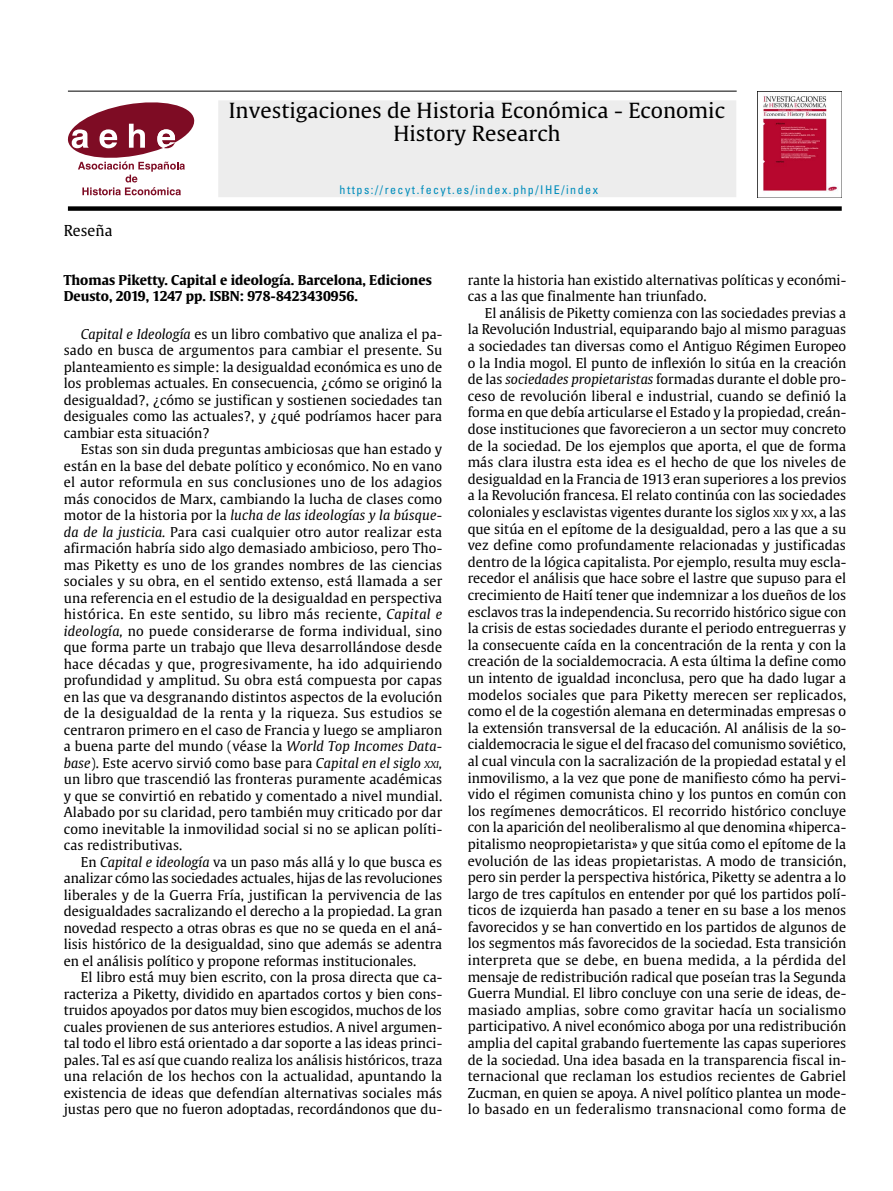
<style>
.page{position:relative;width:893px;height:1191px;background:#fff}
.page>*{position:absolute;margin:0;border:0;box-sizing:border-box;transform-origin:0 0}
.t1{font:20.7px/23.7px "Gulliver RM";color:#000;text-align:center}
.t2{font:15px "Gulliver";color:#000}
.Texto_general{font:13.5px/16.6px "Gulliver";color:#000;text-align:justify}
.Titular{font:700 13.5px/16.5px "Gulliver";color:#000}
.t3{font:condensed 12px "Univers";letter-spacing:.125em;color:#008dbc}
.s1{font-style:italic}
.s2{font-style:italic;font-size:9.45px}
.s3{font-size:9.45px}
.s4{font-style:inherit}
</style>
<div class="page">
<hr style="left:68px;top:91px;width:669px;height:1px;background:#000">
<div style="left:218px;top:100px;width:518px;height:97px;background:#ededed"></div>
<svg style="left:68px;top:102px;width:126px;height:93px"></svg>
<img style="left:758px;top:91px;width:84px;height:106px">
<div style="left:68px;top:206px;width:774px;height:5px;background:#000"></div>
<h1 class="t1" style="left:229px;top:98px;width:498px">Investigaciones de Historia Económica - Economic<br>History Research</h1>
<p class="t2" style="left:64px;top:221px;width:50px">Reseña</p>
<p class="t3" style="left:340px;top:182px;width:260px">https://recyt.fecyt.es/index.php/IHE/index</p>
<p class="Titular" style="left:64px;top:271px;width:370px">Thomas Piketty. Capital e ideología. Barcelona, Ediciones<br>Deusto, 2019, 1247 pp. ISBN: 978-8423430956.</p>
<p class="Texto_general" style="left:64px;top:325px;width:380px;text-indent:17px"><span class="s1">Capital e Ideología</span> es un libro combativo que analiza el pa&shy;sado en busca de argumentos para cambiar el presente. Su planteamiento es simple: la desigualdad económica es uno de los problemas actuales. En consecuencia, ¿cómo se originó la desigualdad?, ¿cómo se justifican y sostienen sociedades tan desiguales como las actuales?, y ¿qué podríamos hacer para cambiar esta situación?</p>
<p class="Texto_general" style="left:64px;top:441px;width:380px;text-indent:17px">Estas son sin duda preguntas ambiciosas que han estado y están en la base del debate político y económico. No en vano el autor reformula en sus conclusiones uno de los adagios más conocidos de Marx, cambiando la lucha de clases como motor de la historia por la <span class="s1">lucha de las ideologías y la búsque&shy;da de la justicia.</span> Para casi cualquier otro autor realizar esta afirmación habría sido algo demasiado ambicioso, pero Tho&shy;mas Piketty es uno de los grandes nombres de las ciencias sociales y su obra, en el sentido extenso, está llamada a ser una referencia en el estudio de la desigualdad en perspectiva histórica. En este sentido, su libro más reciente, <span class="s1">Capital e ideología,</span> no puede considerarse de forma individual, sino que forma parte un trabajo que lleva desarrollándose desde hace décadas y que, progresivamente, ha ido adquiriendo profundidad y amplitud. Su obra está compuesta por capas en las que va desgranando distintos aspectos de la evolución de la desigualdad de la renta y la riqueza. Sus estudios se centraron primero en el caso de Francia y luego se ampliaron a buena parte del mundo (véase la <span class="s1">World Top Incomes Data&shy;base</span>). Este acervo sirvió como base para <span class="s1">Capital en el siglo</span> <span class="s2">xxi</span><span class="s1">, </span>un libro que trascendió las fronteras puramente académicas y que se convirtió en rebatido y comentado a nivel mundial.<br>Alabado por su claridad, pero también muy criticado por dar como inevitable la inmovilidad social si no se aplican políti&shy;cas redistributivas.</p>
<p class="Texto_general" style="left:64px;top:853px;width:380px;text-indent:17px">En <span class="s1">Capital e ideología</span> va un paso más allá y lo que busca es analizar cómo las sociedades actuales, hijas de las revoluciones liberales y de la Guerra Fría, justifican la pervivencia de las desigualdades sacralizando el derecho a la propiedad. La gran novedad respecto a otras obras es que no se queda en el aná&shy;lisis histórico de la desigualdad, sino que además se adentra en el análisis político y propone reformas institucionales.</p>
<p class="Texto_general" style="left:64px;top:969px;width:380px;text-indent:17px">El libro está muy bien escrito, con la prosa directa que ca&shy;racteriza a Piketty, dividido en apartados cortos y bien cons&shy;truidos apoyados por datos muy bien escogidos, muchos de los cuales provienen de sus anteriores estudios. A nivel argumen&shy;tal todo el libro está orientado a dar soporte a las ideas princi&shy;pales. Tal es así que cuando realiza los análisis históricos, traza una relación de los hechos con la actualidad, apuntando la existencia de ideas que defendían alternativas sociales más justas pero que no fueron adoptadas, recordándonos que du-</p>
<p class="Texto_general" style="left:468px;top:271px;width:380px">rante la historia han existido alternativas políticas y económi&shy;cas a las que finalmente han triunfado.</p>
<p class="Texto_general" style="left:468px;top:304px;width:380px;text-indent:17px">El análisis de Piketty comienza con las sociedades previas a la Revolución Industrial, equiparando bajo al mismo paraguas a sociedades tan diversas como el Antiguo Régimen Europeo o la India mogol. El punto de inflexión lo sitúa en la creación de las <span class="s1">sociedades propietaristas</span> formadas durante el doble pro&shy;ceso de revolución liberal e industrial, cuando se definió la forma en que debía articularse el Estado y la propiedad, creán&shy;dose instituciones que favorecieron a un sector muy concreto de la sociedad. De los ejemplos que aporta, el que de forma más clara ilustra esta idea es el hecho de que los niveles de desigualdad en la Francia de 1913 eran superiores a los previos a la Revolución francesa. El relato continúa con las sociedades coloniales y esclavistas vigentes durante los siglos <span class="s3">XIX</span> y <span class="s3">XX</span><span class="s4">,</span> a las que sitúa en el epítome de la desigualdad, pero a las que a su vez define como profundamente relacionadas y justificadas dentro de la lógica capitalista. Por ejemplo, resulta muy escla&shy;recedor el análisis que hace sobre el lastre que supuso para el crecimiento de Haití tener que indemnizar a los dueños de los esclavos tras la independencia. Su recorrido histórico sigue con la crisis de estas sociedades durante el periodo entreguerras y la consecuente caída en la concentración de la renta y con la creación de la socialdemocracia. A esta última la define como un intento de igualdad inconclusa, pero que ha dado lugar a modelos sociales que para Piketty merecen ser replicados, como el de la cogestión alemana en determinadas empresas o la extensión transversal de la educación. Al análisis de la so&shy;cialdemocracia le sigue el del fracaso del comunismo soviético, al cual vincula con la sacralización de la propiedad estatal y el inmovilismo, a la vez que pone de manifiesto cómo ha pervi&shy;vido el régimen comunista chino y los puntos en común con los regímenes democráticos. El recorrido histórico concluye con la aparición del neoliberalismo al que denomina «hiperca&shy;pitalismo neopropietarista» y que sitúa como el epítome de la evolución de las ideas propietaristas. A modo de transición, pero sin perder la perspectiva histórica, Piketty se adentra a lo largo de tres capítulos en entender por qué los partidos polí&shy;ticos de izquierda han pasado a tener en su base a los menos favorecidos y se han convertido en los partidos de algunos de los segmentos más favorecidos de la sociedad. Esta transición interpreta que se debe, en buena medida, a la pérdida del mensaje de redistribución radical que poseían tras la Segunda Guerra Mundial. El libro concluye con una serie de ideas, de&shy;masiado amplias, sobre como gravitar hacía un socialismo participativo. A nivel económico aboga por una redistribución amplia del capital grabando fuertemente las capas superiores de la sociedad. Una idea basada en la transparencia fiscal in&shy;ternacional que reclaman los estudios recientes de Gabriel Zucman, en quien se apoya. A nivel político plantea un mode&shy;lo basado en un federalismo transnacional como forma de</p>
</div>
